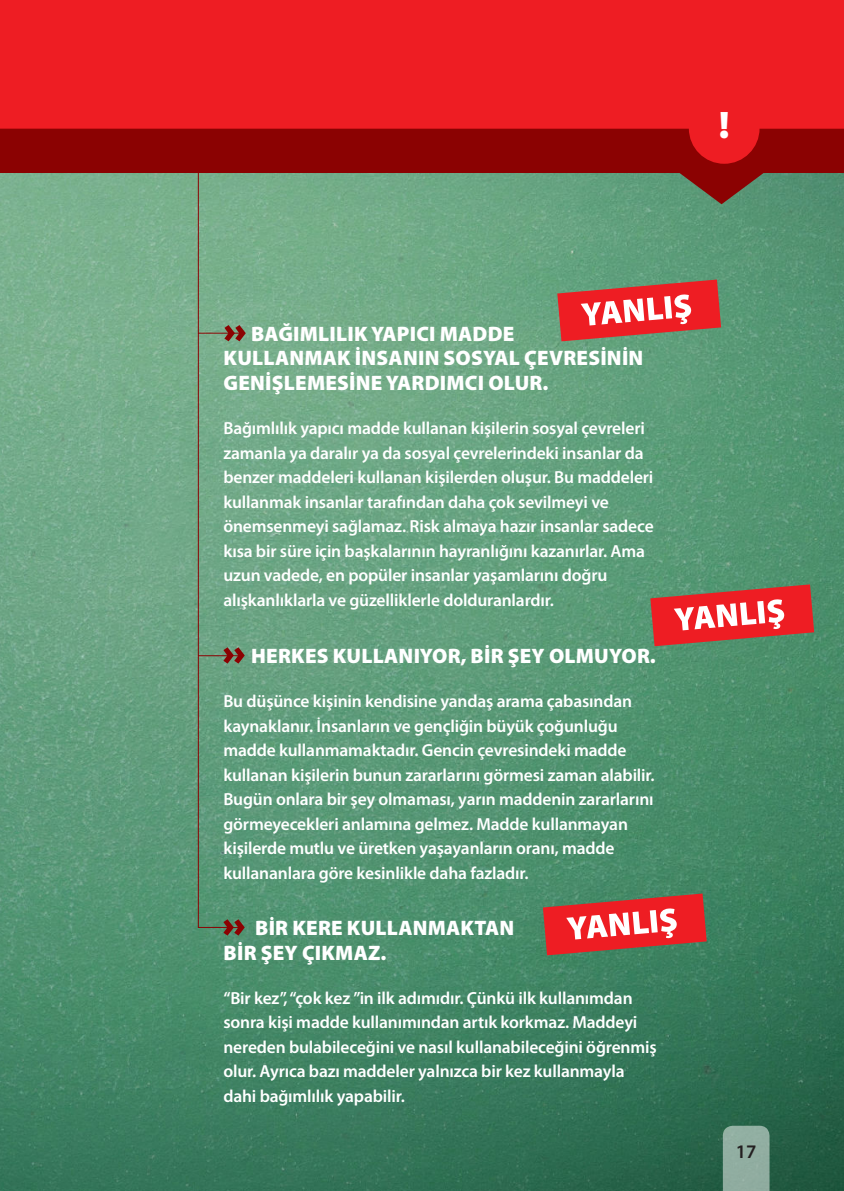
<style>
.page{position:relative;width:844px;height:1191px;background:#fff}
.page>*{position:absolute;margin:0;border:0;box-sizing:border-box;transform-origin:0 0}
.t1{font:900 38.5px "Myriad Pro";color:#fff}
.t2{font:900 21px/24.5px "Myriad Pro";letter-spacing:.01em;color:#fff}
.t3{font:600 19.25px "Myriad Pro";color:#231f20}
.t4{font:600 17.5px/24.5px "Myriad Pro";letter-spacing:-.01em;color:#fff}
</style>
<div class="page">
<img style="left:0;top:204px;width:843px;height:987px">
<svg style="left:0;top:129px;width:843px;height:75px;background:#7e4436"></svg>
<div style="left:0;top:0;width:843px;height:129px;background:#ee1d23"></div>
<div style="left:688px;top:93px;width:71px;height:71px;background:#ee1d23;border-radius:50%"></div>
<div style="left:722px;top:1125px;width:47px;height:66px;background:#91aea1"></div>
<svg style="left:223px;top:647px;width:22px;height:16px"></svg>
<svg style="left:223px;top:919px;width:22px;height:16px"></svg>
<svg style="left:224px;top:325px;width:22px;height:16px"></svg>
<hr style="left:198px;top:146px;width:1px;height:781px;background:#8b0202">
<hr style="left:198px;top:333px;width:43px;height:1px;background:#8b0202">
<hr style="left:198px;top:655px;width:43px;height:1px;background:#8b0202">
<hr style="left:198px;top:927px;width:43px;height:1px;background:#8b0202">
<svg style="left:557px;top:279px;width:164px;height:62px;background:#cd5b56"></svg>
<svg style="left:650px;top:584px;width:164px;height:62px;background:#ca5853"></svg>
<svg style="left:542px;top:893px;width:164px;height:62px;background:#c65550"></svg>
<h1 class="t1" style="left:718px;top:105px;width:12px">!</h1>
<p class="t2" style="left:223px;top:322px;width:421px;text-indent:28px">BAĞIMLILIK YAPICI MADDE<br>KULLANMAK İNSANIN SOSYAL ÇEVRESİNİN<br>GENİŞLEMESİNE YARDIMCI OLUR.</p>
<p class="t4" style="left:223px;top:416px;width:431px">Bağımlılık yapıcı madde kullanan kişilerin sosyal çevreleri zamanla ya daralır ya da sosyal çevrelerindeki insanlar da benzer maddeleri kullanan kişilerden oluşur. Bu maddeleri kullanmak insanlar tarafından daha çok sevilmeyi ve önemsenmeyi sağlamaz. Risk almaya hazır insanlar sadece kısa bir süre için başkalarının hayranlığını kazanırlar. Ama uzun vadede, en popüler insanlar yaşamlarını doğru alışkanlıklarla ve güzelliklerle dolduranlardır.</p>
<p class="t2" style="left:251px;top:644px;width:406px">HERKES KULLANIYOR, BİR ŞEY OLMUYOR.</p>
<p class="t4" style="left:223px;top:689px;width:433px">Bu düşünce kişinin kendisine yandaş arama çabasından kaynaklanır. İnsanların ve gençliğin büyük çoğunluğu madde kullanmamaktadır. Gencin çevresindeki madde kullanan kişilerin bunun zararlarını görmesi zaman alabilir.<br>Bugün onlara bir şey olmaması, yarın maddenin zararlarını görmeyecekleri anlamına gelmez. Madde kullanmayan kişilerde mutlu ve üretken yaşayanların oranı, madde kullananlara göre kesinlikle daha fazladır.</p>
<p class="t2" style="left:223px;top:916px;width:292px;text-indent:32px">BİR KERE KULLANMAKTAN<br>BİR ŞEY ÇIKMAZ.</p>
<p class="t4" style="left:223px;top:986px;width:434px">“Bir kez”, “çok kez ”in ilk adımıdır. Çünkü ilk kullanımdan sonra kişi madde kullanımından artık korkmaz. Maddeyi nereden bulabileceğini ve nasıl kullanabileceğini öğrenmiş olur. Ayrıca bazı maddeler yalnızca bir kez kullanmayla dahi bağımlılık yapabilir.</p>
<p class="t3" style="left:735px;top:1141px;width:22px">17</p>
</div>
